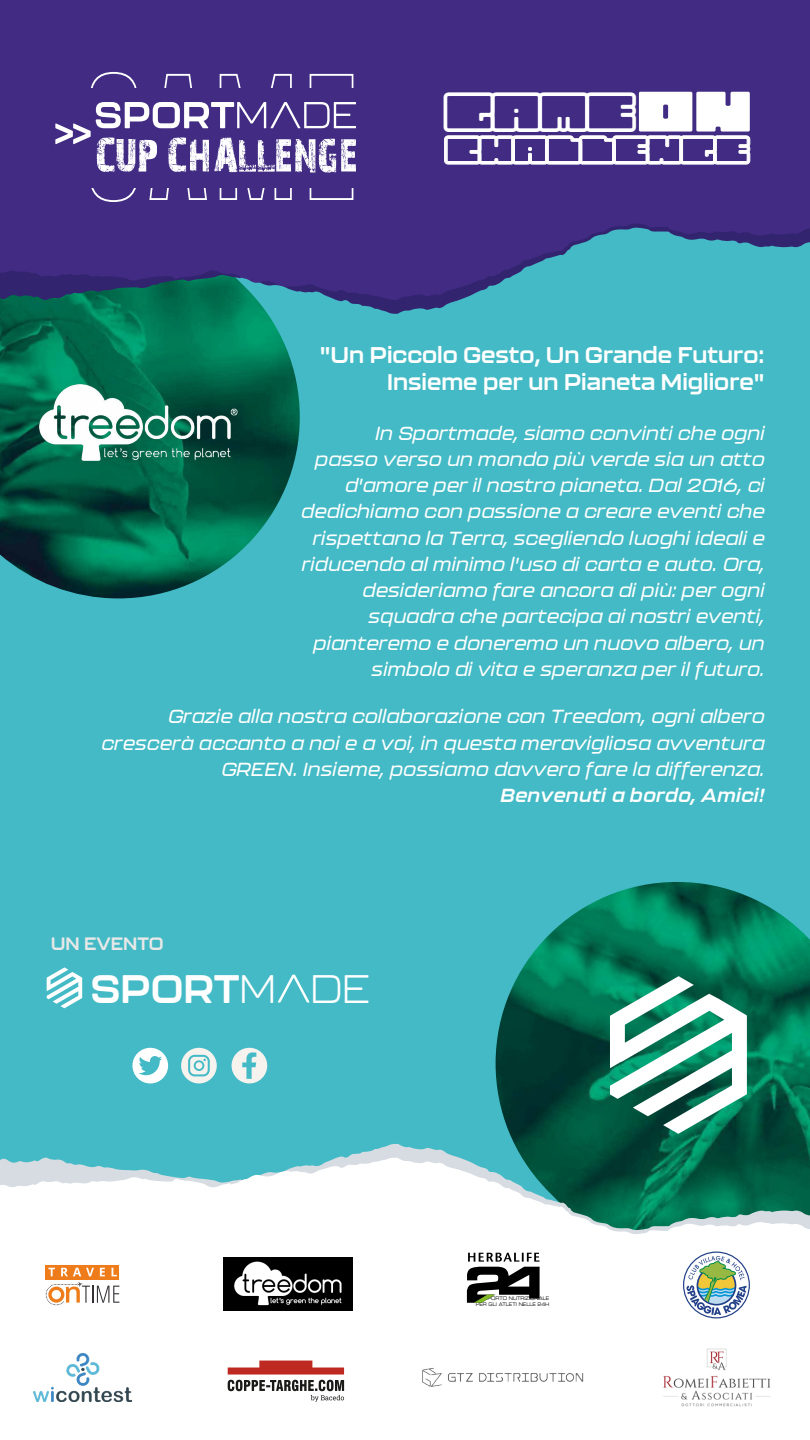
<style>
.page{position:relative;width:810px;height:1440px;background:#43bac5}
.page>*{position:absolute;margin:0;border:0;box-sizing:border-box;transform-origin:0 0}
.t1{font:48.45px "Chonk Outline";color:#fff}
.t2{font:700 39.45px "Kallisto";color:#fff}
.t3{font:34.58px "Chonk Outline";letter-spacing:-.03em;color:#fff}
.t4{font:700 22.5px/27px "Kallisto";color:#fff;text-align:right}
.t5{font:italic 500 18.75px/26.2px "Kallisto";letter-spacing:.025em;color:#fff;text-align:right}
.t6{font:italic 700 18.75px "Kallisto";letter-spacing:.025em;color:#fff}
.t7{font:700 17.77px "Kallisto";color:#e8e8e8}
.t8{font:4.95px/5.9px "Eurostile Extended Two";letter-spacing:-.015em;color:#000;scale:.81 1}
.s1{font-family:"Chonk";font-size:59.78px}
.s2{font-weight:300}
</style>
<div class="page">
<img style="left:495px;top:882px;width:315px;height:262px">
<img style="left:0;top:314px;width:300px;height:284px">
<img style="left:13px;top:323px;width:233px;height:199px">
<svg style="left:47px;top:967px;width:35px;height:41px"></svg>
<svg style="left:278px;top:975px;width:32px;height:28px"></svg>
<svg style="left:610px;top:976px;width:137px;height:158px;background:#73af9e"></svg>
<svg style="left:181px;top:1048px;width:36px;height:35px"></svg>
<svg style="left:232px;top:1048px;width:35px;height:35px"></svg>
<svg style="left:132px;top:1048px;width:36px;height:35px"></svg>
<svg style="left:44px;top:1144px;width:766px;height:14px"></svg>
<svg style="left:0;top:1158px;width:810px;height:282px;background:#e2eeec"></svg>
<div style="left:683px;top:1252px;width:67px;height:66px;border:1px solid #224088;border-radius:50%"></div>
<svg style="left:686px;top:1219px;width:61px;height:96px;background:#c8d5d0"></svg>
<svg style="left:467px;top:1253px;width:73px;height:50px;background:#777876"></svg>
<div style="left:46px;top:1265px;width:73px;height:14px;background:#ef7c1b"></div>
<svg style="left:48px;top:1268px;width:7px;height:8px"></svg>
<svg style="left:61px;top:1268px;width:33px;height:8px"></svg>
<svg style="left:100px;top:1268px;width:5px;height:8px"></svg>
<svg style="left:112px;top:1268px;width:5px;height:8px"></svg>
<svg style="left:46px;top:1282px;width:73px;height:23px;background:#e3d1c3"></svg>
<img style="left:34px;top:1352px;width:97px;height:49px">
<img style="left:418px;top:1366px;width:170px;height:21px">
<img style="left:657px;top:1345px;width:119px;height:63px">
<svg style="left:228px;top:1361px;width:116px;height:41px;background:#c9a5a2"></svg>
<img style="left:223px;top:1257px;width:129px;height:53px">
<svg style="left:0;top:300px;width:459px;height:14px"></svg>
<svg style="left:0;top:0;width:810px;height:300px;background:#3f3987"></svg>
<svg style="left:444px;top:135px;width:306px;height:30px;background:#69589d"></svg>
<div style="left:88px;top:67px;width:275px;height:140px;background:#412b83"></div>
<svg style="left:55px;top:72px;width:301px;height:130px"></svg>
<h1 class="t1" style="left:445px;top:86px;width:309px">GAME<span class="s1">ON</span></h1>
<h3 class="t3" style="left:445px;top:132px;width:305px">CHALLENGE</h3>
<p class="t4" style="left:320px;top:340px;width:446px">"Un Piccolo Gesto, Un Grande Futuro:<br>Insieme per un Pianeta Migliore"</p>
<p class="t5" style="left:301px;top:419px;width:465px">In Sportmade, siamo convinti che ogni<br>passo verso un mondo più verde sia un atto d'amore per il nostro pianeta. Dal 2016, ci dedichiamo con passione a creare eventi che rispettano la Terra, scegliendo luoghi ideali e riducendo al minimo l'uso di carta e auto. Ora, desideriamo fare ancora di più: per ogni squadra che partecipa ai nostri eventi, pianteremo e doneremo un nuovo albero, un simbolo di vita e speranza per il futuro.</p>
<p class="t5" style="left:102px;top:703px;width:664px">Grazie alla nostra collaborazione con Treedom, ogni albero crescerà accanto a noi e a voi, in questa meravigliosa avventura<br>GREEN. Insieme, possiamo davvero fare la differenza.</p>
<p class="t6" style="left:500px;top:784px;width:265px">Benvenuti a bordo, Amici!</p>
<p class="t7" style="left:51px;top:933px;width:115px">UN EVENTO</p>
<h2 class="t2" style="left:90px;top:965px;width:281px">SPORT<span class="s2">M DE</span></h2>
<p class="t8" style="left:476px;top:1295px;width:92px">SUPPORTO NUTRIZIONALE<br>PER GLI ATLETI NELLE 24H</p>
</div>
